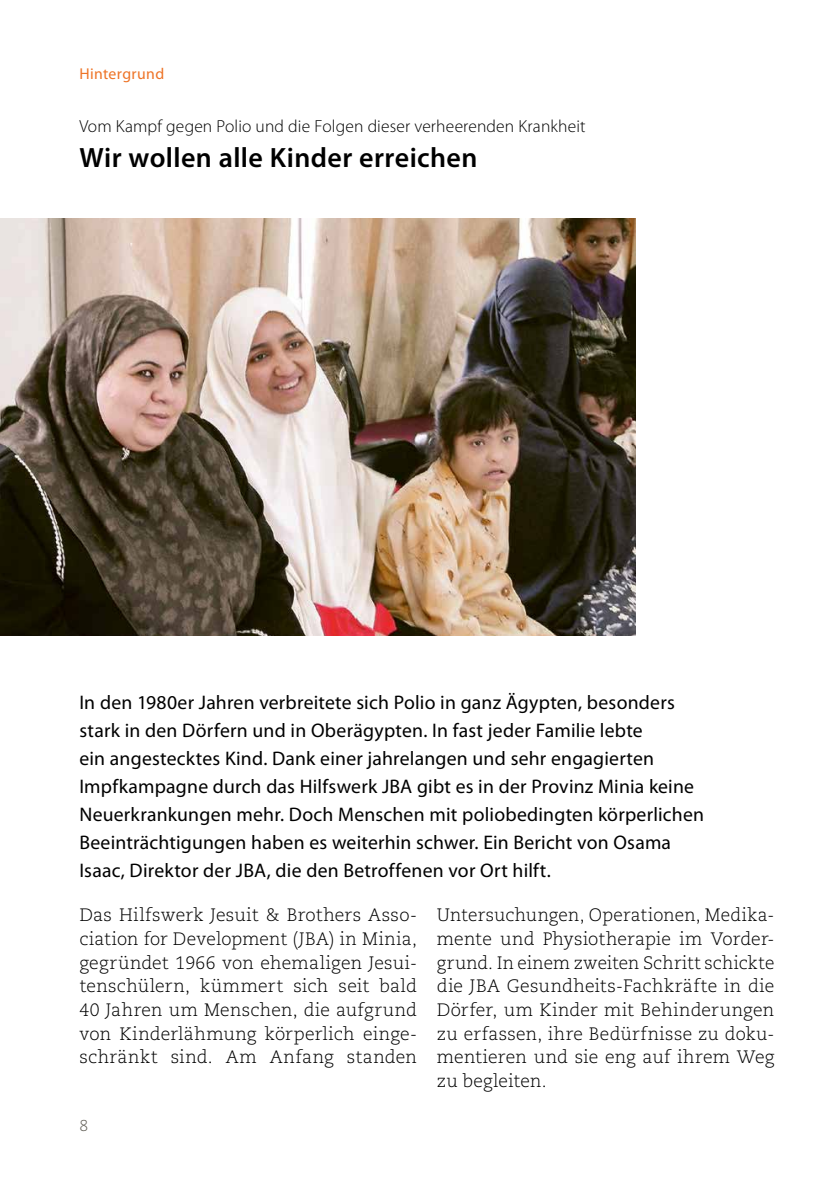
<style>
.page{position:relative;width:834px;height:1191px;background:#fff}
.page>*{position:absolute;margin:0;border:0;box-sizing:border-box;transform-origin:0 0}
.t1{font:600 28px "Myriad Pro";letter-spacing:.015em;color:#000}
.t2{font:19.6px/28px "Myriad Pro";letter-spacing:.01em;color:#000}
.t3{font:300 17.85px/23.6px "Caecilia";letter-spacing:.015em;color:#000;text-align:justify}
.t4{font:300 17.5px "Myriad Pro";letter-spacing:.01em;color:#000}
.t5{font:15.75px "Myriad Pro";letter-spacing:.02em;color:#ee7326}
.t6{font:300 15.75px "Caecilia";color:#625f57}
</style>
<div class="page">
<img style="left:0;top:218px;width:635px;height:417px">
<p class="t5" style="left:79px;top:64px;width:86px">Hintergrund</p>
<p class="t4" style="left:79px;top:117px;width:507px">Vom Kampf gegen Polio und die Folgen dieser verheerenden Krankheit</p>
<h1 class="t1" style="left:79px;top:140px;width:399px">Wir wollen alle Kinder erreichen</h1>
<p class="t2" style="left:79px;top:687px;width:626px">In den 1980er Jahren verbreitete sich Polio in ganz Ägypten, besonders stark in den Dörfern und in Oberägypten. In fast jeder Familie lebte<br>ein angestecktes Kind. Dank einer jahrelangen und sehr engagierten Impfkampagne durch das Hilfswerk JBA gibt es in der Provinz Minia keine Neuerkrankungen mehr. Doch Menschen mit poliobedingten körperlichen Beeinträchtigungen haben es weiterhin schwer. Ein Bericht von Osama Isaac, Direktor der JBA, die den Betroffenen vor Ort hilft.</p>
<p class="t3" style="left:79px;top:903px;width:339px">Das Hilfswerk Jesuit &amp; Brothers Asso&shy;ciation for Development (JBA) in Minia, gegründet 1966 von ehemaligen Jesui&shy;tenschülern, kümmert sich seit bald 40 Jahren um Menschen, die aufgrund von Kinderlähmung körperlich einge&shy;schränkt sind. Am Anfang standen</p>
<p class="t3" style="left:437px;top:903px;width:339px">Untersuchungen, Operationen, Medika&shy;mente und Physiotherapie im Vorder&shy;grund. In einem zweiten Schritt schickte die JBA Gesundheits-Fachkräfte in die Dörfer, um Kinder mit Behinderungen zu erfassen, ihre Bedürfnisse zu doku&shy;mentieren und sie eng auf ihrem Weg zu begleiten.</p>
<p class="t6" style="left:79px;top:1117px;width:10px">8</p>
</div>
